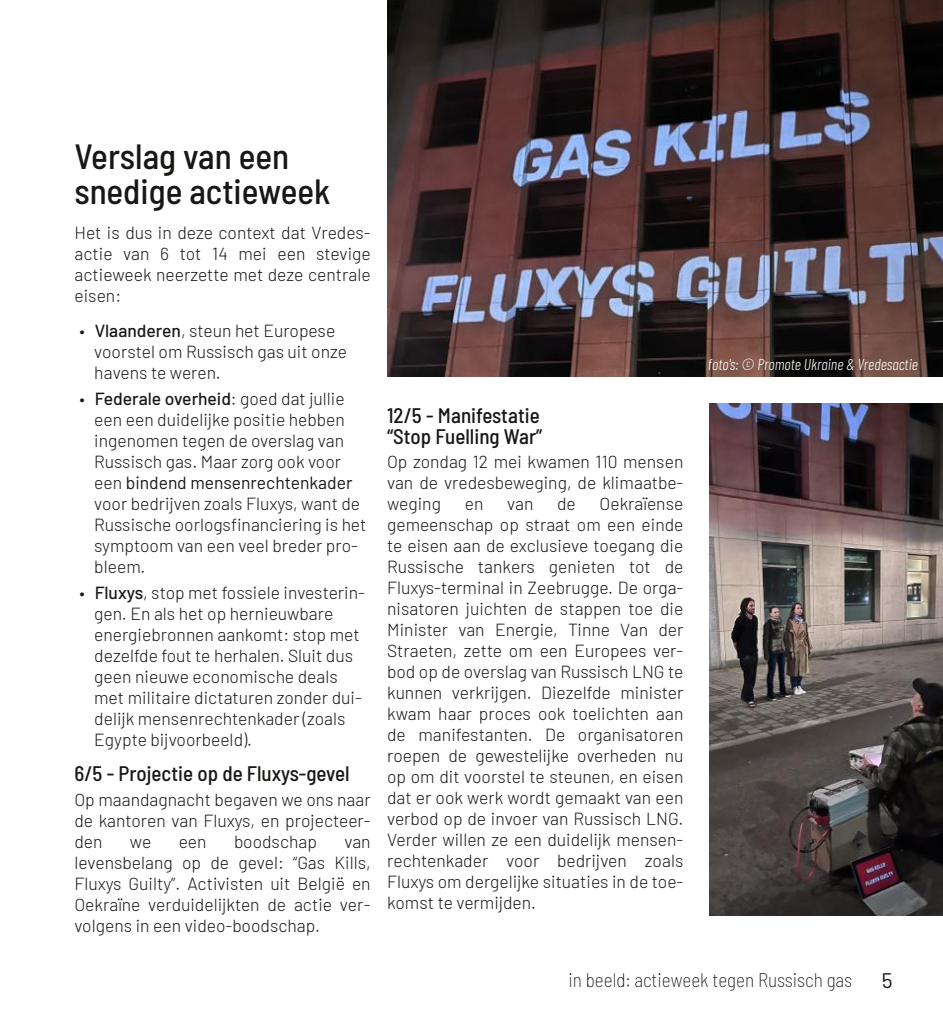
<style>
.page{position:relative;width:943px;height:1017px;background:#fff}
.page>*{position:absolute;margin:0;border:0;box-sizing:border-box;transform-origin:0 0}
.t1{font:500 semi-condensed 35px/35px "Barlow";color:#181715}
.t2{font:500 semi-condensed 21px/21px "Barlow";color:#181715}
.t3{font:21px "Barlow";color:#181715}
.t4{font:200 semi-condensed 19.25px "Barlow";color:#181715}
.t5{font:300 17.5px/21px "Barlow";color:#181715;text-align:justify}
.t6{font:italic 300 15.75px "Barlow Condensed";color:#fff}
.s1{font-weight:500}
.s2{font-weight:400}
</style>
<div class="page">
<img style="left:387px;top:0;width:556px;height:376px">
<img style="left:709px;top:403px;width:234px;height:513px">
<h1 class="t1" style="left:74px;top:137px;width:258px">Verslag van een snedige actieweek</h1>
<p class="t5" style="left:74px;top:221px;width:298px">Het is dus in deze context dat Vredes‐ actie van 6 tot 14 mei een stevige actieweek neerzette met deze centrale eisen:</p>
<p class="t5" style="left:94px;top:319px;width:254px;text-align:left;text-indent:-15px">• <span class="s1">Vlaanderen</span>, steun het Europese voorstel om Russisch gas uit onze havens te weren.</p>
<p class="t5" style="left:94px;top:388px;width:274px;text-align:left;text-indent:-15px">• <span class="s1">Federale overheid</span>: goed dat jullie een een duidelijke positie hebben ingenomen tegen de overslag van<br>Russisch gas. Maar zorg ook voor een <span class="s2">bindend mensenrechtenkader </span>voor bedrijven zoals Fluxys, want de<br>Russische oorlogsfinanciering is het symptoom van een veel breder pro‐ bleem.</p>
<p class="t5" style="left:94px;top:582px;width:272px;text-align:left;text-indent:-15px">• <span class="s1">Fluxys</span>, stop met fossiele investerin‐ gen. En als het op hernieuwbare energiebronnen aankomt: stop met dezelfde fout te herhalen. Sluit dus geen nieuwe economische deals met militaire dictaturen zonder dui‐ delijk mensenrechtenkader (zoals Egypte bijvoorbeeld).</p>
<p class="t2" style="left:74px;top:763px;width:277px">6/5 - Projectie op de Fluxys-gevel</p>
<p class="t5" style="left:74px;top:788px;width:298px">Op maandagnacht begaven we ons naar de kantoren van Fluxys, en projecteer‐ den</p>
<p class="t5" style="left:130px;top:830px;width:23px">we</p>
<p class="t5" style="left:179px;top:830px;width:29px">een</p>
<p class="t5" style="left:234px;top:830px;width:85px">boodschap</p>
<p class="t5" style="left:74px;top:830px;width:298px;text-indent:270px">van levensbelang op de gevel: “Gas Kills, Fluxys Guilty”. Activisten uit België en Oekraïne verduidelijkten de actie ver‐ volgens in een video-boodschap.</p>
<p class="t2" style="left:387px;top:404px;width:157px">12/5 - Manifestatie “Stop Fuelling War”</p>
<p class="t5" style="left:387px;top:451px;width:298px">Op zondag 12 mei kwamen 110 mensen van de vredesbeweging, de klimaatbe‐ weging</p>
<p class="t5" style="left:387px;top:493px;width:298px;text-indent:212px">Oekraïense gemeenschap op straat om een einde te eisen aan de exclusieve toegang die Russische tankers genieten tot de Fluxys-terminal in Zeebrugge. De orga‐ nisatoren juichten de stappen toe die Minister van Energie, Tinne Van der Straeten, zette om een Europees ver‐ bod op de overslag van Russisch LNG te kunnen verkrijgen. Diezelfde minister kwam haar proces ook toelichten aan de manifestanten. De organisatoren roepen de gewestelijke overheden nu op om dit voorstel te steunen, en eisen dat er ook werk wordt gemaakt van een verbod op de invoer van Russisch LNG.<br>Verder willen ze een duidelijk mensen‐ rechtenkader voor bedrijven zoals Fluxys om dergelijke situaties in de toe‐ komst te vermijden.</p>
<p class="t5" style="left:465px;top:493px;width:20px">en</p>
<p class="t5" style="left:507px;top:493px;width:28px">van</p>
<p class="t5" style="left:557px;top:493px;width:20px">de</p>
<p class="t6" style="left:707px;top:354px;width:211px">foto's: © Promote Ukraine &amp; Vredesactie</p>
<p class="t4" style="left:568px;top:967px;width:285px">in beeld: actieweek tegen Russisch gas</p>
<p class="t3" style="left:881px;top:967px;width:12px">5</p>
</div>
